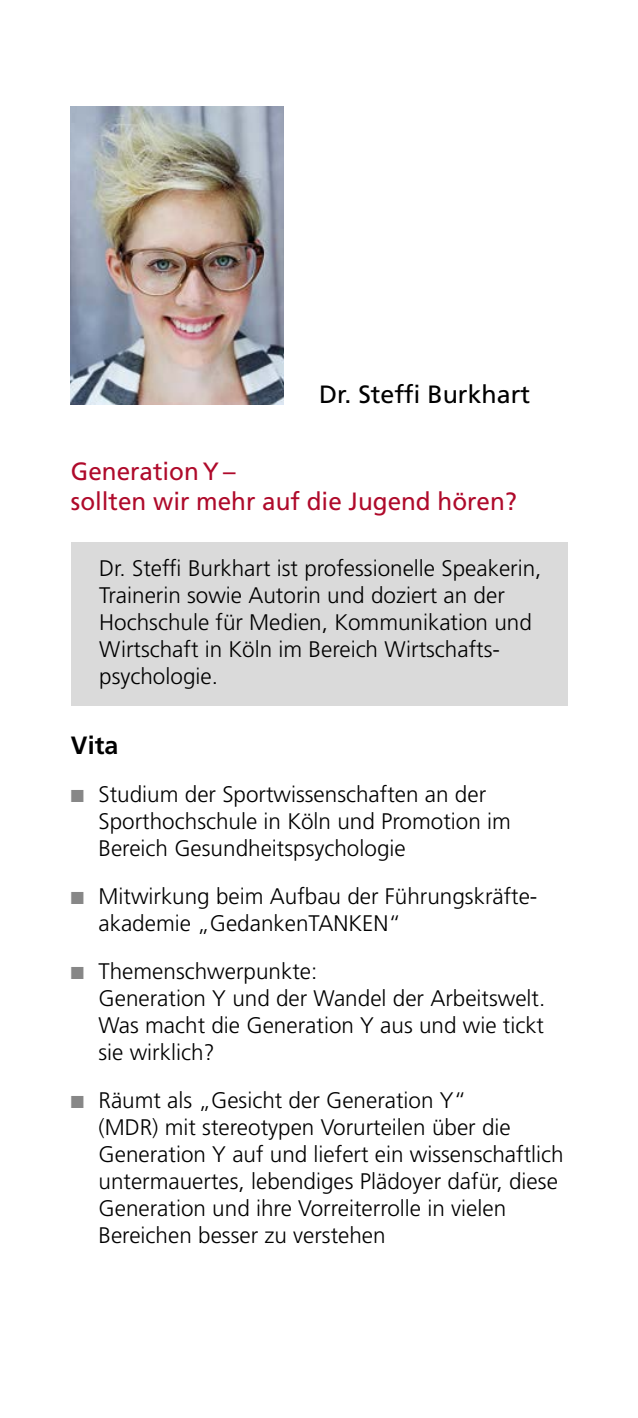
<style>
.page{position:relative;width:638px;height:1418px;background:#fff}
.page>*{position:absolute;margin:0;border:0;box-sizing:border-box;transform-origin:0 0}
.t1{font:25px/30px "Frutiger LT Std";color:#af0a2b}
.t2{font:25px "Frutiger LT Std";color:#000}
.t3{font:700 25px "Frutiger LT Std";color:#000}
.t4{font:300 22.5px/27px "Frutiger LT Std";color:#000}
.s1{color:#878787}
</style>
<div class="page">
<img style="left:71px;top:106px;width:212px;height:298px">
<div style="left:71px;top:542px;width:496px;height:163px;background:#dadada"></div>
<p class="t2" style="left:319px;top:379px;width:213px">Dr. Steffi Burkhart</p>
<p class="t1" style="left:71px;top:456px;width:448px">Generation Y –<br>sollten wir mehr auf die Jugend hören?</p>
<p class="t4" style="left:99px;top:554px;width:444px">Dr. Steffi Burkhart ist professionelle Speakerin, Trainerin sowie Autorin und doziert an der Hochschule für Medien, Kommunikation und Wirtschaft in Köln im Bereich Wirtschafts&shy;psychologie.</p>
<p class="t3" style="left:71px;top:730px;width:49px">Vita</p>
<p class="t4" style="left:98px;top:780px;width:414px;text-indent:-28px"><span class="s1">■</span> Studium der Sportwissenschaften an der<br>Sporthochschule in Köln und Promotion im<br>Bereich Gesundheitspsychologie</p>
<p class="t4" style="left:98px;top:882px;width:440px;text-indent:-28px"><span class="s1">■</span> Mitwirkung beim Aufbau der Führungskräfte&shy;akademie „GedankenTANKEN“</p>
<p class="t4" style="left:98px;top:957px;width:448px;text-indent:-28px"><span class="s1">■</span> Themenschwerpunkte:<br>Generation Y und der Wandel der Arbeitswelt.<br>Was macht die Generation Y aus und wie tickt sie wirklich?</p>
<p class="t4" style="left:98px;top:1086px;width:467px;text-indent:-28px"><span class="s1">■</span> Räumt als „Gesicht der Generation Y“<br>(MDR) mit stereotypen Vorurteilen über die Generation Y auf und liefert ein wissenschaftlich untermauertes, lebendiges Plädoyer dafür, diese Generation und ihre Vorreiterrolle in vielen Bereichen besser zu verstehen</p>
</div>
